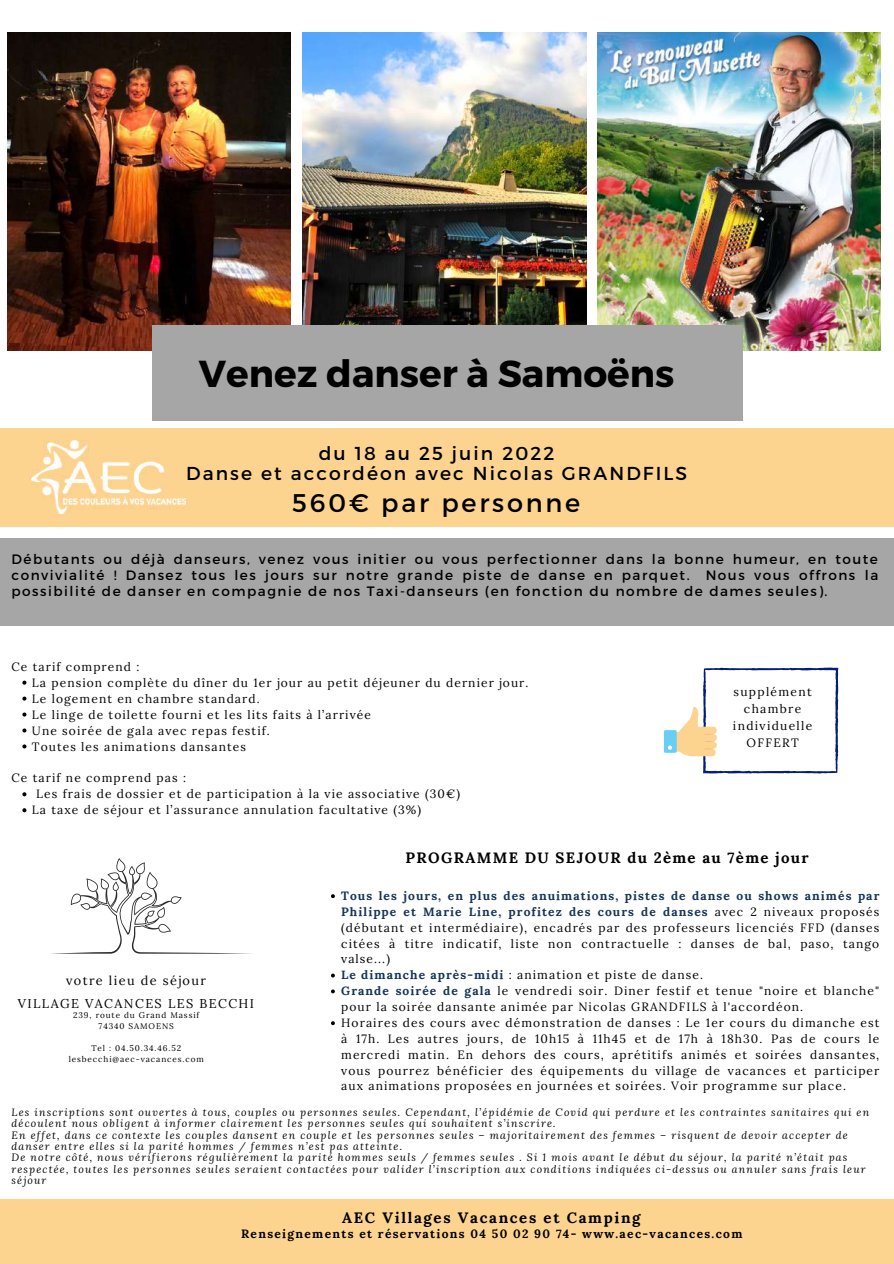
<style>
.page{position:relative;width:894px;height:1264px;background:#fff}
.page>*{position:absolute;margin:0;border:0;box-sizing:border-box;transform-origin:0 0}
.t1{font:700 37.5px "Montserrat";color:#000}
.t2{font:25.5px "Montserrat";letter-spacing:.11em;color:#000}
.t3{font:18.75px/20px "Montserrat";letter-spacing:.11em;color:#000;text-align:center}
.t4{font:700 15px "Lora";letter-spacing:.09em;color:#000}
.t5{font:700 15px "Lora";letter-spacing:.11em;color:#000}
.t6{font:13.65px/15.8px "Montserrat";letter-spacing:.11em;color:#000;text-align:justify}
.t7{font:12.75px/23.2px "Lora";letter-spacing:.11em;color:#000;text-align:center}
.t8{font:12px/15.9px "Lora";letter-spacing:.09em;color:#000}
.t9{font:700 12px "Lora";letter-spacing:.11em;color:#000}
.t10{font:12px/16.6px "Lora";letter-spacing:.11em;color:#000;text-align:center}
.t11{font:italic 10.5px/11.4px "Lora";letter-spacing:.11em;color:#000}
.t12{font:8.25px/10.9px "Lora";letter-spacing:.11em;color:#000;text-align:center}
.s1{font-weight:700;color:#143459}
</style>
<div class="page">
<img style="left:302px;top:33px;width:284px;height:291px">
<img style="left:8px;top:33px;width:283px;height:317px">
<img style="left:597px;top:33px;width:282px;height:317px">
<svg style="left:22px;top:680px;width:4px;height:4px"></svg>
<svg style="left:22px;top:696px;width:4px;height:4px"></svg>
<svg style="left:22px;top:712px;width:4px;height:4px"></svg>
<svg style="left:22px;top:728px;width:4px;height:4px"></svg>
<svg style="left:22px;top:744px;width:4px;height:4px"></svg>
<svg style="left:22px;top:792px;width:4px;height:4px"></svg>
<svg style="left:22px;top:808px;width:4px;height:4px"></svg>
<div style="left:0;top:428px;width:893px;height:98px;background:#fcd490"></div>
<div style="left:0;top:538px;width:893px;height:88px;background:#a6a6a6"></div>
<img style="left:31px;top:440px;width:154px;height:73px">
<div style="left:0;top:1198px;width:893px;height:65px;background:#fcd490"></div>
<svg style="left:70px;top:858px;width:145px;height:95px"></svg>
<div style="left:152px;top:324px;width:590px;height:96px;background:#a6a6a6"></div>
<svg style="left:331px;top:894px;width:4px;height:4px"></svg>
<svg style="left:331px;top:973px;width:4px;height:4px"></svg>
<svg style="left:331px;top:989px;width:4px;height:4px"></svg>
<svg style="left:331px;top:1021px;width:4px;height:4px"></svg>
<div style="left:663px;top:730px;width:13px;height:22px;background:#68cef5;border-radius:2px"></div>
<svg style="left:667px;top:667px;width:171px;height:106px"></svg>
<h1 class="t1" style="left:199px;top:349px;width:477px">Venez danser à Samoëns</h1>
<h3 class="t3" style="left:186px;top:442px;width:502px">du 18 au 25 juin 2022<br>Danse et accordéon avec Nicolas GRANDFILS</h3>
<h2 class="t2" style="left:292px;top:486px;width:289px">560€ par personne</h2>
<p class="t6" style="left:11px;top:550px;width:868px">Débutants ou déjà danseurs, venez vous initier ou vous perfectionner dans la bonne humeur, en toute convivialité ! Dansez tous les jours sur notre grande piste de danse en parquet. Nous vous offrons la possibilité de danser en compagnie de nos Taxi-danseurs (en fonction du nombre de dames seules).</p>
<p class="t8" style="left:11px;top:658px;width:129px">Ce tarif comprend :</p>
<p class="t8" style="left:32px;top:674px;width:498px">La pension complète du dîner du 1er jour au petit déjeuner du dernier jour.<br>Le logement en chambre standard.<br>Le linge de toilette fourni et les lits faits à l’arrivée<br>Une soirée de gala avec repas festif.<br>Toutes les animations dansantes</p>
<p class="t8" style="left:32px;top:786px;width:429px;text-indent:4px">Les frais de dossier et de participation à la vie associative (30€)<br>La taxe de séjour et l’assurance annulation facultative (3%)</p>
<p class="t8" style="left:11px;top:770px;width:176px">Ce tarif ne comprend pas :</p>
<p class="t10" style="left:732px;top:683px;width:81px">supplément chambre individuelle<br>OFFERT</p>
<p class="t7" style="left:18px;top:968px;width:238px">votre lieu de séjour<br>VILLAGE VACANCES LES BECCHI</p>
<p class="t12" style="left:73px;top:1009px;width:128px">239, route du Grand Massif<br>74340 SAMOENS</p>
<p class="t12" style="left:69px;top:1042px;width:136px">Tel : 04.50.34.46.52 lesbecchi@aec-vacances.com</p>
<p class="t4" style="left:405px;top:847px;width:404px">PROGRAMME DU SEJOUR du 2ème au 7ème jour</p>
<p class="t8" style="left:341px;top:887px;width:539px"><span class="s1">Tous les jours, en plus des anuimations, pistes de danse ou shows animés par Philippe et Marie Line, profitez des cours de danses</span> avec 2 niveaux proposés (débutant et intermédiaire), encadrés par des professeurs licenciés FFD (danses citées à titre indicatif, liste non contractuelle : danses de bal, paso, tango valse...)<br><span class="s1">Le dimanche après-midi</span> : animation et piste de danse.<br><span class="s1">Grande soirée de gala</span> le vendredi soir. Diner festif et tenue "noire et blanche" pour la soirée dansante animée par Nicolas GRANDFILS à l'accordéon.<br>Horaires des cours avec démonstration de danses : Le 1er cours du dimanche est à 17h. Les autres jours, de 10h15 à 11h45 et de 17h à 18h30. Pas de cours le mercredi matin. En dehors des cours, aprétitifs animés et soirées dansantes, vous pourrez bénéficier des équipements du village de vacances et participer aux animations proposées en journées et soirées. Voir programme sur place.</p>
<p class="t11" style="left:11px;top:1106px;width:859px">Les inscriptions sont ouvertes à tous, couples ou personnes seules. Cependant, l’épidémie de Covid qui perdure et les contraintes sanitaires qui en découlent nous obligent à informer clairement les personnes seules qui souhaitent s’inscrire.<br>En effet, dans ce contexte les couples dansent en couple et les personnes seules – majoritairement des femmes – risquent de devoir accepter de danser entre elles si la parité hommes / femmes n’est pas atteinte.<br>De notre côté, nous vérifierons régulièrement la parité hommes seuls / femmes seules . Si 1 mois avant le début du séjour, la parité n’était pas respectée, toutes les personnes seules seraient contactées pour valider l’inscription aux conditions indiquées ci-dessus ou annuler sans frais leur séjour</p>
<p class="t5" style="left:342px;top:1207px;width:300px">AEC Villages Vacances et Camping</p>
<p class="t9" style="left:241px;top:1225px;width:503px">Renseignements et réservations 04 50 02 90 74- www.aec-vacances.com</p>
</div>
